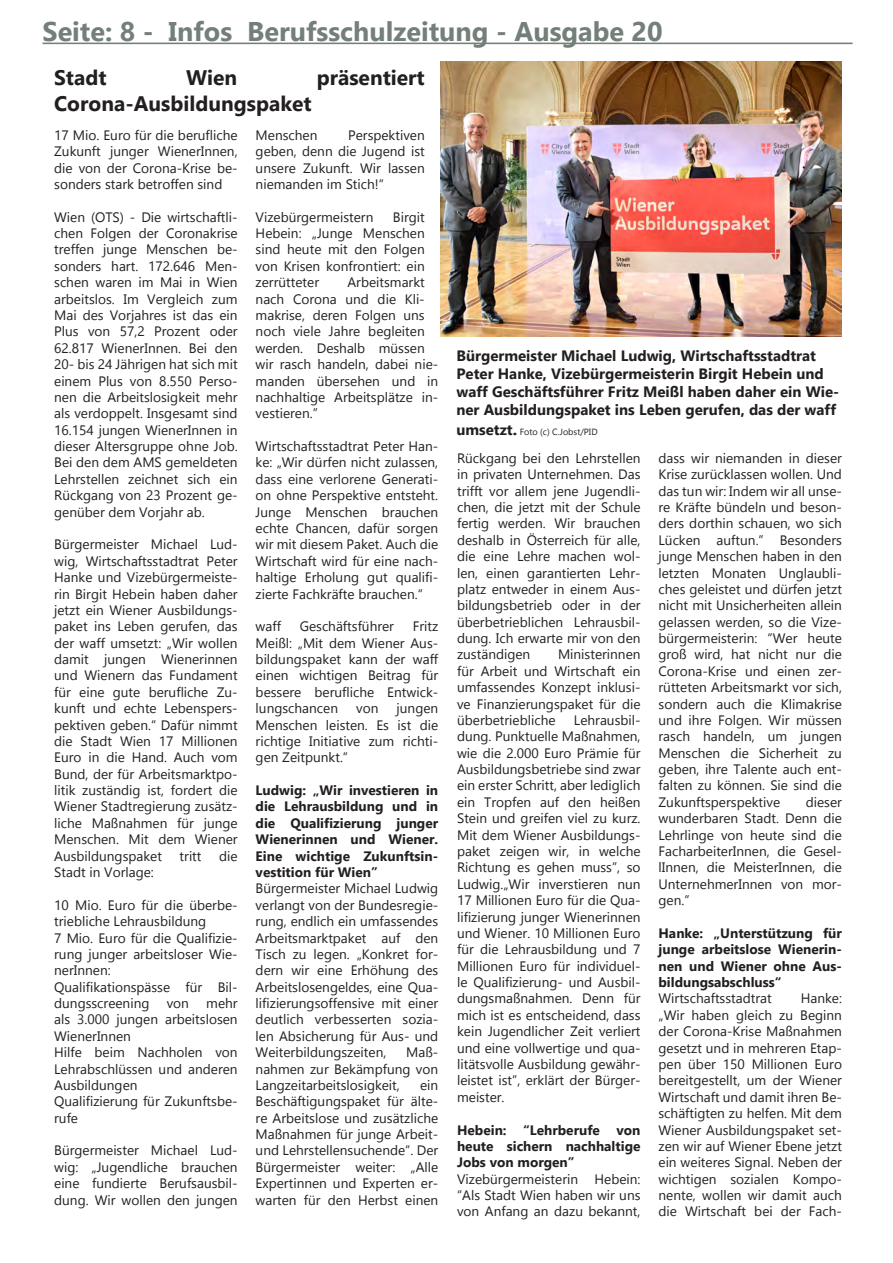
<style>
.page{position:relative;width:893px;height:1263px;background:#fff}
.page>*{position:absolute;margin:0;border:0;box-sizing:border-box;transform-origin:0 0}
.t1{font:700 27px "Gadugi";color:#737f78}
.t2{font:700 21px "Gadugi";color:#231f20}
.t3{font:700 15px/18px "Gadugi";color:#231f20}
.t4{font:13.65px/16.4px "Gadugi";color:#231f20;text-align:justify}
.t5{font:700 13.65px/16.4px "Gadugi";color:#231f20;text-align:justify}
.t6{font:9px "Gadugi";color:#231f20}
.s1{font-weight:700;font-size:15px}
.s2{font-weight:700;font-size:16.5px}
</style>
<div class="page">
<hr style="left:43px;top:43px;width:810px;height:1px;background:#737f78">
<img style="left:441px;top:62px;width:401px;height:274px">
<h1 class="t1" style="left:43px;top:15px;width:622px">Seite: 8 - Infos Berufsschulzeitung - Ausgabe 20</h1>
<h2 class="t2" style="left:54px;top:65px;width:54px">Stadt</h2>
<h2 class="t2" style="left:186px;top:65px;width:53px">Wien</h2>
<h2 class="t2" style="left:317px;top:65px;width:110px">präsentiert</h2>
<h2 class="t2" style="left:54px;top:91px;width:259px">Corona-Ausbildungspaket</h2>
<p class="t4" style="left:54px;top:127px;width:185px">17 Mio. Euro für die berufliche Zukunft junger WienerInnen, die von der Corona-Krise be&shy;sonders stark betroffen sind</p>
<p class="t4" style="left:54px;top:209px;width:185px">Wien (OTS) - Die wirtschaftli&shy;chen Folgen der Coronakrise treffen junge Menschen be&shy;sonders hart. 172.646 Men&shy;schen waren im Mai in Wien arbeitslos. Im Vergleich zum Mai des Vorjahres ist das ein Plus von 57,2 Prozent oder 62.817 WienerInnen. Bei den 20- bis 24 Jährigen hat sich mit einem Plus von 8.550 Perso&shy;nen die Arbeitslosigkeit mehr als verdoppelt. Insgesamt sind 16.154 jungen WienerInnen in dieser Altersgruppe ohne Job.<br>Bei den dem AMS gemeldeten Lehrstellen zeichnet sich ein Rückgang von 23 Prozent ge&shy;genüber dem Vorjahr ab.</p>
<p class="t4" style="left:54px;top:536px;width:185px">Bürgermeister Michael Lud&shy;wig, Wirtschaftsstadtrat Peter Hanke und Vizebürgermeiste&shy;rin Birgit Hebein haben daher jetzt ein Wiener Ausbildungs&shy;paket ins Leben gerufen, das der waff umsetzt: „Wir wollen damit jungen Wienerinnen und Wienern das Fundament für eine gute berufliche Zu&shy;kunft und echte Lebenspers&shy;pektiven geben.“ Dafür nimmt die Stadt Wien 17 Millionen Euro in die Hand. Auch vom Bund, der für Arbeitsmarktpo&shy;litik zuständig ist, fordert die Wiener Stadtregierung zusätz&shy;liche Maßnahmen für junge Menschen. Mit dem Wiener Ausbildungspaket</p>
<p class="t4" style="left:256px;top:127px;width:171px;text-indent:92px">Perspektiven geben, denn die Jugend ist unsere Zukunft. Wir lassen niemanden im Stich!“</p>
<p class="t4" style="left:256px;top:209px;width:119px">Vizebürgermeistern</p>
<p class="t4" style="left:256px;top:127px;width:63px">Menschen</p>
<p class="t4" style="left:256px;top:209px;width:171px;text-indent:137px">Birgit Hebein: „Junge Menschen sind heute mit den Folgen von Krisen konfrontiert: ein zerrütteter</p>
<p class="t4" style="left:256px;top:274px;width:184px;text-align:left;text-indent:92px">Arbeitsmarkt nach Corona und die Kli&shy;makrise, deren Folgen uns noch viele Jahre begleiten werden. Deshalb müssen wir rasch handeln, dabei nie&shy;manden übersehen und in nachhaltige Arbeitsplätze in&shy;vestieren.”</p>
<p class="t4" style="left:256px;top:438px;width:184px">Wirtschaftsstadtrat Peter Han&shy;ke: „Wir dürfen nicht zulassen, dass eine verlorene Generati&shy;on ohne Perspektive entsteht.<br>Junge Menschen brauchen echte Chancen, dafür sorgen wir mit diesem Paket. Auch die Wirtschaft wird für eine nach&shy;haltige Erholung gut qualifi&shy;zierte Fachkräfte brauchen.“</p>
<p class="t4" style="left:256px;top:618px;width:27px">waff</p>
<p class="t4" style="left:300px;top:618px;width:96px">Geschäftsführer</p>
<p class="t3" style="left:456px;top:346px;width:384px">Bürgermeister Michael Ludwig, Wirtschaftsstadtrat Peter Hanke, Vizebürgermeisterin Birgit Hebein und waff Geschäftsführer Fritz Meißl haben daher ein Wie&shy;ner Ausbildungspaket ins Leben gerufen, das der waff</p>
<p class="t6" style="left:456px;top:426px;width:143px"><span class="s1">umsetzt</span><span class="s2">.</span> Foto (c) C.Jobst/PID</p>
<p class="t4" style="left:457px;top:450px;width:185px">Rückgang bei den Lehrstellen in privaten Unternehmen. Das trifft vor allem jene Jugendli&shy;chen, die jetzt mit der Schule fertig werden. Wir brauchen deshalb in Österreich für alle, die eine Lehre machen wol&shy;len, einen garantierten Lehr&shy;platz entweder in einem Aus&shy;bildungsbetrieb oder in der überbetrieblichen Lehrausbil&shy;dung. Ich erwarte mir von den zuständigen</p>
<p class="t4" style="left:658px;top:450px;width:185px">dass wir niemanden in dieser Krise zurücklassen wollen. Und das tun wir: Indem wir all unse&shy;re Kräfte bündeln und beson&shy;ders dorthin schauen, wo sich Lücken auftun.” Besonders junge Menschen haben in den letzten Monaten Unglaubli&shy;ches geleistet und dürfen jetzt nicht mit Unsicherheiten allein gelassen werden, so die Vize&shy;bürgermeisterin: “Wer heute groß wird, hat nicht nur die Corona-Krise und einen zer&shy;rütteten Arbeitsmarkt vor sich, sondern auch die Klimakrise und ihre Folgen. Wir müssen rasch handeln, um jungen Menschen die Sicherheit zu geben, ihre Talente auch ent&shy;falten zu können. Sie sind die Zukunftsperspektive</p>
<p class="t4" style="left:256px;top:618px;width:184px;text-indent:157px">Fritz Meißl: „Mit dem Wiener Aus&shy;bildungspaket kann der waff einen wichtigen Beitrag für bessere berufliche Entwick&shy;lungschancen</p>
<p class="t4" style="left:457px;top:646px;width:185px;text-indent:101px">Ministerinnen für Arbeit und Wirtschaft ein umfassendes Konzept inklusi&shy;ve Finanzierungspaket für die überbetriebliche</p>
<p class="t4" style="left:256px;top:700px;width:184px;text-indent:141px">jungen Menschen leisten. Es ist die richtige Initiative zum richti&shy;gen Zeitpunkt.“</p>
<p class="t5" style="left:256px;top:782px;width:184px">Ludwig: „Wir investieren in die Lehrausbildung und in die Qualifizierung junger Wienerinnen und Wiener.<br>Eine wichtige Zukunftsin&shy;vestition für Wien”</p>
<p class="t4" style="left:256px;top:880px;width:184px">Bürgermeister Michael Ludwig verlangt von der Bundesregie&shy;rung, endlich ein umfassendes Arbeitsmarktpaket auf den Tisch zu legen. „Konkret for&shy;dern wir eine Erhöhung des Arbeitslosengeldes, eine Qua&shy;lifizierungsoffensive mit einer deutlich verbesserten sozia&shy;len Absicherung für Aus- und Weiterbildungszeiten,</p>
<p class="t4" style="left:356px;top:700px;width:24px">von</p>
<p class="t4" style="left:457px;top:712px;width:185px;text-indent:117px">Lehrausbil&shy;dung. Punktuelle Maßnahmen, wie die 2.000 Euro Prämie für Ausbildungsbetriebe sind zwar ein erster Schritt, aber lediglich ein Tropfen auf den heißen Stein und greifen viel zu kurz.<br>Mit dem Wiener Ausbildungs&shy;paket zeigen wir, in welche Richtung es gehen muss”, so Ludwig.„Wir inverstieren nun 17 Millionen Euro für die Qua&shy;lifizierung junger Wienerinnen und Wiener. 10 Millionen Euro für die Lehrausbildung und 7<br>Millionen Euro für individuel&shy;le Qualifizierung- und Ausbil&shy;dungsmaßnahmen. Denn für mich ist es entscheidend, dass kein Jugendlicher Zeit verliert und eine vollwertige und qua&shy;litätsvolle Ausbildung gewähr&shy;leistet ist”, erklärt der Bürger&shy;meister.</p>
<p class="t5" style="left:457px;top:1121px;width:185px">Hebein: “Lehrberufe von heute sichern nachhaltige Jobs von morgen”</p>
<p class="t4" style="left:457px;top:1170px;width:185px">Vizebürgermeisterin Hebein: “Als Stadt Wien haben wir uns von Anfang an dazu bekannt,</p>
<p class="t4" style="left:658px;top:794px;width:185px;text-indent:147px">dieser wunderbaren Stadt. Denn die Lehrlinge von heute sind die FacharbeiterInnen, die Gesel&shy;lInnen, die MeisterInnen, die UnternehmerInnen von mor&shy;gen.”</p>
<p class="t5" style="left:658px;top:925px;width:185px">Hanke: „Unterstützung für junge arbeitslose Wienerin&shy;nen und Wiener ohne Aus&shy;bildungsabschluss“</p>
<p class="t4" style="left:658px;top:990px;width:115px">Wirtschaftsstadtrat</p>
<p class="t4" style="left:180px;top:847px;width:23px">tritt</p>
<p class="t4" style="left:219px;top:847px;width:20px">die</p>
<p class="t4" style="left:54px;top:864px;width:101px">Stadt in Vorlage:</p>
<p class="t4" style="left:54px;top:897px;width:185px;text-align:left">10 Mio. Euro für die überbe&shy;triebliche Lehrausbildung<br>7 Mio. Euro für die Qualifizie&shy;rung junger arbeitsloser Wie&shy;nerInnen:<br>Qualifikationspässe für Bil&shy;dungsscreening</p>
<p class="t4" style="left:658px;top:990px;width:185px;text-indent:142px">Hanke: „Wir haben gleich zu Beginn der Corona-Krise Maßnahmen gesetzt und in mehreren Etap&shy;pen über 150 Millionen Euro bereitgestellt, um der Wiener Wirtschaft und damit ihren Be&shy;schäftigten zu helfen. Mit dem Wiener Ausbildungspaket set&shy;zen wir auf Wiener Ebene jetzt ein weiteres Signal. Neben der wichtigen sozialen Kompo&shy;nente, wollen wir damit auch die Wirtschaft bei der Fach-</p>
<p class="t4" style="left:54px;top:995px;width:185px;text-align:left;text-indent:152px">mehr als 3.000 jungen arbeitslosen<br>WienerInnen<br>Hilfe beim Nachholen von<br>Lehrabschlüssen und anderen<br>Ausbildungen<br>Qualifizierung für Zukunftsbe&shy;rufe</p>
<p class="t4" style="left:54px;top:1142px;width:185px">Bürgermeister Michael Lud&shy;wig: „Jugendliche brauchen eine fundierte Berufsausbil&shy;dung. Wir wollen den jungen</p>
<p class="t4" style="left:167px;top:995px;width:24px">von</p>
<p class="t4" style="left:256px;top:1044px;width:184px;text-indent:151px">Maß&shy;nahmen zur Bekämpfung von Langzeitarbeitslosigkeit,</p>
<p class="t4" style="left:256px;top:1077px;width:184px;text-indent:164px">ein Beschäftigungspaket für älte&shy;re Arbeitslose und zusätzliche Maßnahmen für junge Arbeit&shy;und Lehrstellensuchende“. Der Bürgermeister weiter: „Alle Expertinnen und Experten er&shy;warten für den Herbst einen</p>
</div>
